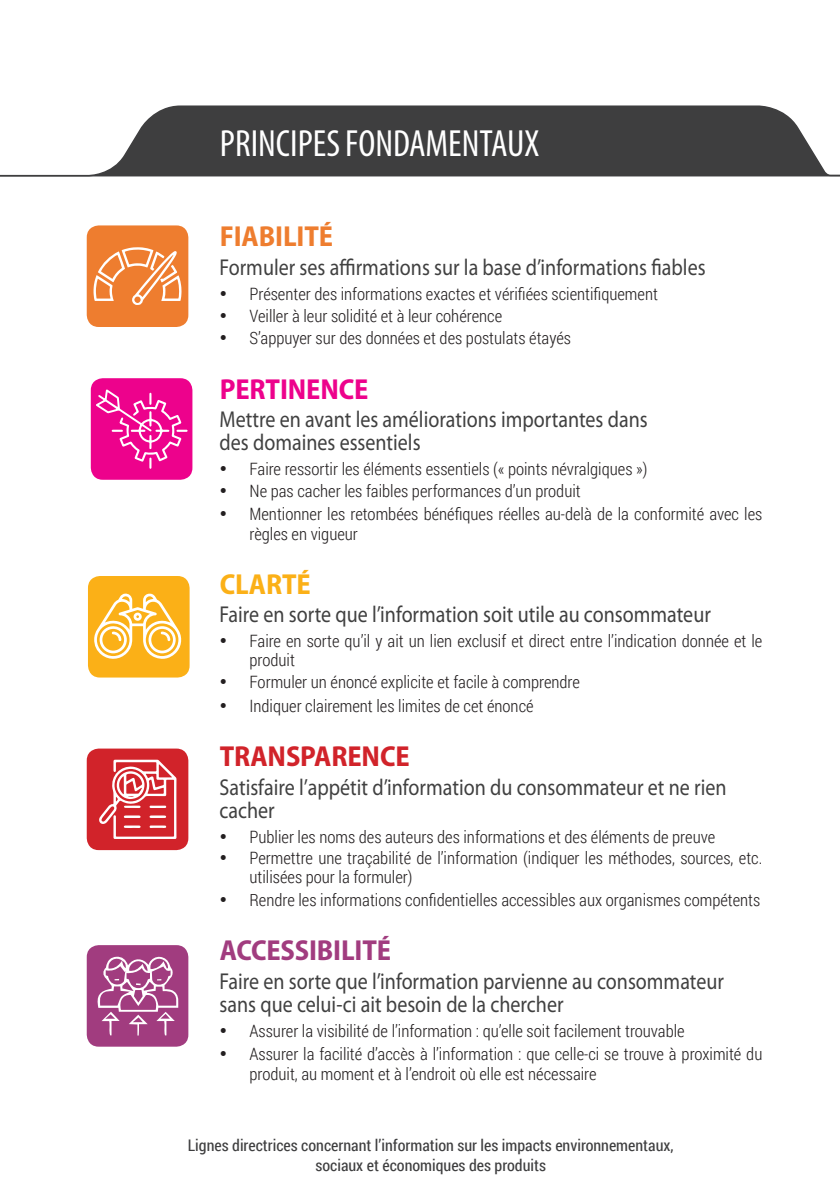
<style>
.page{position:relative;width:840px;height:1191px;background:#fff}
.page>*{position:absolute;margin:0;border:0;box-sizing:border-box;transform-origin:0 0}
.t1{font:condensed 38px "Myriad Pro";color:#fff}
.t2{font:700 semi-condensed 29px "Myriad Pro";letter-spacing:-.005em;color:#a13c7f}
.t3{font:700 semi-condensed 29px "Myriad Pro";letter-spacing:-.005em;color:#d1232a}
.t4{font:700 semi-condensed 29px "Myriad Pro";letter-spacing:-.005em;color:#ed028c}
.t5{font:700 semi-condensed 29px "Myriad Pro";letter-spacing:-.005em;color:#ee7d2f}
.t6{font:700 semi-condensed 29px "Myriad Pro";letter-spacing:-.005em;color:#fbb017}
.t7{font:23px/23px "Myriad Pro";color:#404040;scale:.87 1}
.t8{font:300 17px/20px "Roboto Condensed";color:#231f20}
.t9{font:16px/20px "Roboto Condensed";color:#3e3e3f;text-align:center}
</style>
<div class="page">
<div style="left:88px;top:576px;width:101px;height:101px;background:#fbb017;border-radius:12px"></div>
<svg style="left:94px;top:593px;width:88px;height:66px"></svg>
<svg style="left:0;top:105px;width:838px;height:72px;fill:#3e3e3f"></svg>
<div style="left:87px;top:225px;width:101px;height:102px;background:#ee7d2f;border-radius:12px"></div>
<svg style="left:93px;top:247px;width:88px;height:58px"></svg>
<div style="left:91px;top:378px;width:101px;height:102px;background:#ed028c;border-radius:12px"></div>
<svg style="left:96px;top:389px;width:91px;height:80px"></svg>
<div style="left:87px;top:748px;width:101px;height:102px;background:#d1232a;border-radius:12px"></div>
<svg style="left:99px;top:759px;width:77px;height:80px"></svg>
<div style="left:87px;top:945px;width:101px;height:101px;background:#a13c7f;border-radius:12px"></div>
<svg style="left:97px;top:956px;width:82px;height:79px"></svg>
<hr style="left:0;top:175px;width:839px;height:1px;background:#3e3e3f">
<h1 class="t1" style="left:220px;top:120px;width:321px">PRINCIPES FONDAMENTAUX</h1>
<h2 class="t5" style="left:220px;top:218px;width:115px">FIABILITÉ</h2>
<h3 class="t7" style="left:219px;top:255px;width:560px">Formuler ses affirmations sur la base d’informations fiables</h3>
<p class="t8" style="left:219px;top:283px;width:439px">• Présenter des informations exactes et vérifiées scientifiquement</p>
<p class="t8" style="left:219px;top:305px;width:284px">• Veiller à leur solidité et à leur cohérence</p>
<p class="t8" style="left:219px;top:328px;width:353px">• S’appuyer sur des données et des postulats étayés</p>
<h2 class="t4" style="left:220px;top:370px;width:150px">PERTINENCE</h2>
<h3 class="t7" style="left:219px;top:407px;width:493px">Mettre en avant les améliorations importantes dans des domaines essentiels</h3>
<p class="t8" style="left:219px;top:458px;width:429px">• Faire ressortir les éléments essentiels (« points névralgiques »)</p>
<p class="t8" style="left:219px;top:480px;width:362px">• Ne pas cacher les faibles performances d’un produit</p>
<p class="t8" style="left:249px;top:503px;width:514px;text-indent:-30px">• Mentionner les retombées bénéfiques réelles au-delà de la conformité avec les règles en vigueur</p>
<h2 class="t6" style="left:220px;top:565px;width:92px">CLARTÉ</h2>
<h3 class="t7" style="left:219px;top:603px;width:566px">Faire en sorte que l’information soit utile au consommateur</h3>
<p class="t8" style="left:249px;top:631px;width:514px;line-height:19px;text-indent:-30px">• Faire en sorte qu’il y ait un lien exclusif et direct entre l’indication donnée et le produit</p>
<p class="t8" style="left:219px;top:671px;width:361px">• Formuler un énoncé explicite et facile à comprendre</p>
<p class="t8" style="left:219px;top:695px;width:315px">• Indiquer clairement les limites de cet énoncé</p>
<h2 class="t3" style="left:220px;top:737px;width:191px">TRANSPARENCE</h2>
<h3 class="t7" style="left:219px;top:775px;width:584px">Satisfaire l’appétit d’information du consommateur et ne rien cacher</h3>
<p class="t8" style="left:219px;top:826px;width:497px">• Publier les noms des auteurs des informations et des éléments de preuve</p>
<p class="t8" style="left:249px;top:848px;width:514px;line-height:19px;text-indent:-30px">• Permettre une traçabilité de l’information (indiquer les méthodes, sources, etc. utilisées pour la formuler)</p>
<p class="t8" style="left:219px;top:889px;width:542px">• Rendre les informations confidentielles accessibles aux organismes compétents</p>
<h2 class="t2" style="left:220px;top:932px;width:173px">ACCESSIBILITÉ</h2>
<h3 class="t7" style="left:219px;top:969px;width:581px">Faire en sorte que l’information parvienne au consommateur sans que celui-ci ait besoin de la chercher</h3>
<p class="t8" style="left:219px;top:1020px;width:466px">• Assurer la visibilité de l’information : qu’elle soit facilement trouvable</p>
<p class="t8" style="left:249px;top:1043px;width:514px;text-indent:-30px">• Assurer la facilité d’accès à l’information : que celle-ci se trouve à proximité du produit, au moment et à l’endroit où elle est nécessaire</p>
<p class="t9" style="left:188px;top:1134px;width:487px">Lignes directrices concernant l’information sur les impacts environnementaux, sociaux et économiques des produits</p>
</div>
